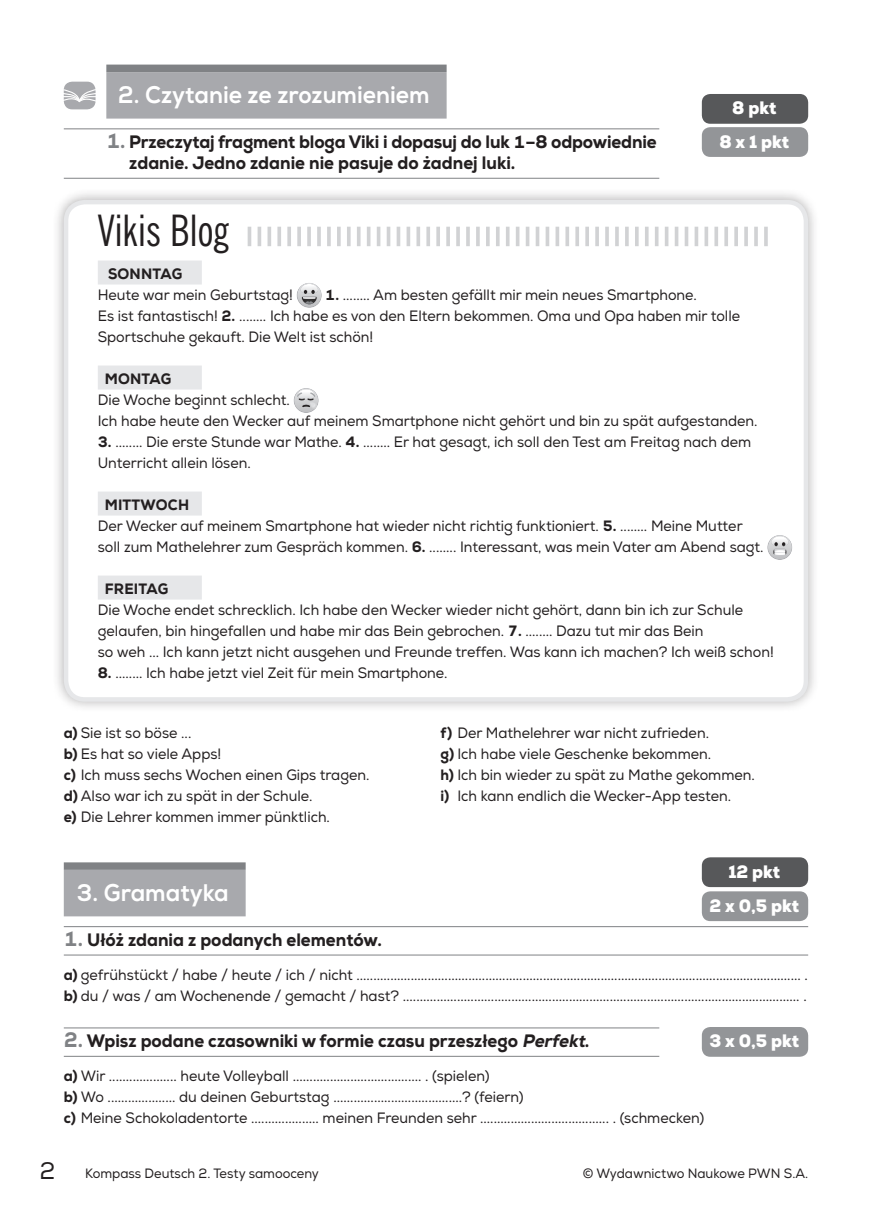
<style>
.page{position:relative;width:872px;height:1212px;background:#fff}
.page>*{position:absolute;margin:0;border:0;box-sizing:border-box;transform-origin:0 0}
.t1{font:39px "News Goth Cn PL";color:#231f20;scale:.95 1}
.t2{font:800 24px "Nexa";color:#fff;scale:.95 1}
.t3{font:800 18px/21px "Nexa";letter-spacing:-.005em;color:#231f20;scale:.95 1}
.t4{font:900 18px/34px "Nexa";color:#fff;text-align:center;scale:.95 1}
.t5{font:15px/21px "Nexa";color:#231f20;scale:.95 1}
.t6{font:800 15px "Nexa";letter-spacing:.015em;color:#231f20;scale:.95 1}
.t7{font:13.5px "Nexa";color:#231f20;scale:.95 1}
.s1{font-size:21px;color:#808285}
.s2{font-weight:800}
.s3{font-style:italic}
.s4{font-size:24px}
</style>
<div class="page">
<div style="left:52px;top:188px;width:767px;height:525px;background:#231f20;opacity:.35"></div>
<div style="left:66px;top:202px;width:740px;height:497px;background:#fff;border-radius:19px"></div>
<div style="left:64px;top:200px;width:744px;height:502px;border:4px solid #e6e7e9;border-radius:19px"></div>
<div style="left:64px;top:82px;width:32px;height:27px;background:#a8a9ad;border-radius:9px"></div>
<svg style="left:63px;top:89px;width:33px;height:14px"></svg>
<div style="left:106px;top:65px;width:340px;height:7px;background:#808285"></div>
<div style="left:106px;top:72px;width:340px;height:47px;background:#a8a9ad"></div>
<hr style="left:64px;top:128px;width:595px;height:1px;background:#808285">
<hr style="left:64px;top:178px;width:595px;height:1px;background:#808285">
<div style="left:98px;top:260px;width:104px;height:24px;background:#e6e7e9"></div>
<div style="left:98px;top:365px;width:104px;height:24px;background:#e6e7e9"></div>
<div style="left:98px;top:491px;width:104px;height:24px;background:#e6e7e9"></div>
<div style="left:98px;top:575px;width:104px;height:24px;background:#e6e7e9"></div>
<svg style="left:297px;top:283px;width:25px;height:25px"></svg>
<svg style="left:297px;top:283px;width:24px;height:24px"></svg>
<svg style="left:294px;top:388px;width:24px;height:24px"></svg>
<svg style="left:767px;top:535px;width:25px;height:25px"></svg>
<svg style="left:768px;top:535px;width:24px;height:24px"></svg>
<div style="left:64px;top:862px;width:182px;height:8px;background:#808285"></div>
<div style="left:64px;top:870px;width:182px;height:46px;background:#a8a9ad"></div>
<hr style="left:64px;top:926px;width:744px;height:1px;background:#808285">
<hr style="left:64px;top:955px;width:744px;height:1px;background:#808285">
<hr style="left:64px;top:1027px;width:595px;height:1px;background:#808285">
<hr style="left:64px;top:1056px;width:595px;height:1px;background:#808285">
<div style="left:702px;top:857px;width:106px;height:30px;background:#57585a;border-radius:9px"></div>
<div style="left:702px;top:891px;width:106px;height:30px;background:#939598;border-radius:9px"></div>
<div style="left:702px;top:1027px;width:106px;height:30px;background:#939598;border-radius:9px"></div>
<div style="left:702px;top:94px;width:106px;height:30px;background:#57585a;border-radius:9px"></div>
<div style="left:702px;top:127px;width:106px;height:30px;background:#939598;border-radius:9px"></div>
<hr style="left:248px;top:227px;width:3px;height:19px;background:#d1d2d4">
<svg style="left:257px;top:227px;width:4px;height:19px"></svg>
<svg style="left:267px;top:227px;width:4px;height:19px"></svg>
<svg style="left:277px;top:227px;width:4px;height:19px"></svg>
<svg style="left:287px;top:227px;width:4px;height:19px"></svg>
<svg style="left:297px;top:227px;width:4px;height:19px"></svg>
<hr style="left:307px;top:227px;width:4px;height:19px;background:#d1d2d4">
<hr style="left:317px;top:227px;width:4px;height:19px;background:#d1d2d4">
<hr style="left:327px;top:227px;width:4px;height:19px;background:#d1d2d4">
<svg style="left:337px;top:227px;width:4px;height:19px"></svg>
<hr style="left:347px;top:227px;width:3px;height:19px;background:#d1d2d4">
<hr style="left:357px;top:227px;width:3px;height:19px;background:#d1d2d4">
<hr style="left:367px;top:227px;width:3px;height:19px;background:#d1d2d4">
<hr style="left:377px;top:227px;width:3px;height:19px;background:#d1d2d4">
<hr style="left:387px;top:227px;width:3px;height:19px;background:#d1d2d4">
<svg style="left:396px;top:227px;width:4px;height:19px"></svg>
<svg style="left:406px;top:227px;width:4px;height:19px"></svg>
<svg style="left:416px;top:227px;width:4px;height:19px"></svg>
<svg style="left:426px;top:227px;width:4px;height:19px"></svg>
<svg style="left:436px;top:227px;width:4px;height:19px"></svg>
<hr style="left:446px;top:227px;width:4px;height:19px;background:#d1d2d4">
<hr style="left:456px;top:227px;width:4px;height:19px;background:#d1d2d4">
<hr style="left:466px;top:227px;width:4px;height:19px;background:#d1d2d4">
<hr style="left:476px;top:227px;width:4px;height:19px;background:#d1d2d4">
<hr style="left:486px;top:227px;width:3px;height:19px;background:#d1d2d4">
<hr style="left:496px;top:227px;width:3px;height:19px;background:#d1d2d4">
<hr style="left:506px;top:227px;width:3px;height:19px;background:#d1d2d4">
<hr style="left:516px;top:227px;width:3px;height:19px;background:#d1d2d4">
<hr style="left:526px;top:227px;width:3px;height:19px;background:#d1d2d4">
<svg style="left:535px;top:227px;width:4px;height:19px"></svg>
<svg style="left:545px;top:227px;width:4px;height:19px"></svg>
<svg style="left:555px;top:227px;width:4px;height:19px"></svg>
<svg style="left:565px;top:227px;width:4px;height:19px"></svg>
<svg style="left:575px;top:227px;width:4px;height:19px"></svg>
<svg style="left:585px;top:227px;width:4px;height:19px"></svg>
<hr style="left:595px;top:227px;width:4px;height:19px;background:#d1d2d4">
<hr style="left:605px;top:227px;width:4px;height:19px;background:#d1d2d4">
<hr style="left:615px;top:227px;width:4px;height:19px;background:#d1d2d4">
<hr style="left:625px;top:227px;width:3px;height:19px;background:#d1d2d4">
<hr style="left:635px;top:227px;width:3px;height:19px;background:#d1d2d4">
<hr style="left:645px;top:227px;width:3px;height:19px;background:#d1d2d4">
<hr style="left:655px;top:227px;width:3px;height:19px;background:#d1d2d4">
<hr style="left:665px;top:227px;width:3px;height:19px;background:#d1d2d4">
<svg style="left:674px;top:227px;width:4px;height:19px"></svg>
<svg style="left:684px;top:227px;width:4px;height:19px"></svg>
<svg style="left:694px;top:227px;width:4px;height:19px"></svg>
<svg style="left:704px;top:227px;width:4px;height:19px"></svg>
<svg style="left:714px;top:227px;width:4px;height:19px"></svg>
<svg style="left:724px;top:227px;width:4px;height:19px"></svg>
<svg style="left:734px;top:227px;width:4px;height:19px"></svg>
<hr style="left:744px;top:227px;width:4px;height:19px;background:#d1d2d4">
<hr style="left:754px;top:227px;width:4px;height:19px;background:#d1d2d4">
<hr style="left:764px;top:227px;width:3px;height:19px;background:#d1d2d4">
<h2 class="t2" style="left:118px;top:80px;width:330px">2. Czytanie ze zrozumieniem</h2>
<p class="t3" style="left:129px;top:132px;width:556px;text-indent:-23px"><span class="s1">1.</span> Przeczytaj fragment bloga Viki i dopasuj do luk 1–8 odpowiednie zdanie. Jedno zdanie nie pasuje do żadnej luki.</p>
<p class="t4" style="left:719px;top:92px;width:75px;line-height:33.2px">8 pkt<br>8 x 1 pkt</p>
<h1 class="t1" style="left:98px;top:204px;width:139px">Vikis Blog</h1>
<p class="t6" style="left:108px;top:265px;width:80px">Sonntag</p>
<p class="t5" style="left:98px;top:285px;width:207px">Heute war mein Geburtstag!</p>
<p class="t5" style="left:98px;top:285px;width:677px;text-indent:227px"><span class="s2">1.</span> ........ Am besten gefällt mir mein neues Smartphone.<br>Es ist fantastisch! <span class="s2">2.</span> ........ Ich habe es von den Eltern bekommen. Oma und Opa haben mir tolle<br>Sportschuhe gekauft. Die Welt ist schön!</p>
<p class="t6" style="left:105px;top:370px;width:72px">Montag</p>
<p class="t5" style="left:98px;top:390px;width:696px">Die Woche beginnt schlecht.<br>Ich habe heute den Wecker auf meinem Smartphone nicht gehört und bin zu spät aufgestanden.</p>
<p class="t5" style="left:98px;top:432px;width:689px"><span class="s2">3.</span> ........ Die erste Stunde war Mathe. <span class="s2">4.</span> ........ Er hat gesagt, ich soll den Test am Freitag nach dem<br>Unterricht allein lösen.</p>
<p class="t5" style="left:98px;top:495px;width:702px;text-indent:7px"><span class="s2">Mittwoch<br></span>Der Wecker auf meinem Smartphone hat wieder nicht richtig funktioniert. <span class="s2">5.</span> ........ Meine Mutter soll zum Mathelehrer zum Gespräch kommen. <span class="s2">6.</span> ........ Interessant, was mein Vater am Abend sagt.</p>
<p class="t6" style="left:105px;top:580px;width:68px">Freitag</p>
<p class="t5" style="left:98px;top:600px;width:713px">Die Woche endet schrecklich. Ich habe den Wecker wieder nicht gehört, dann bin ich zur Schule gelaufen, bin hingefallen und habe mir das Bein gebrochen. <span class="s2">7.</span> ........ Dazu tut mir das Bein<br>so weh ... Ich kann jetzt nicht ausgehen und Freunde treffen. Was kann ich machen? Ich weiß schon!</p>
<p class="t5" style="left:98px;top:663px;width:370px"><span class="s2">8.</span> ........ Ich habe jetzt viel Zeit für mein Smartphone.</p>
<p class="t5" style="left:64px;top:722px;width:323px"><span class="s2">a)</span> Sie ist so böse ...<br><span class="s2">b)</span> Es hat so viele Apps!<br><span class="s2">c)</span> Ich muss sechs Wochen einen Gips tragen. <span class="s2">d)</span> Also war ich zu spät in der Schule.<br><span class="s2">e)</span> Die Lehrer kommen immer pünktlich.</p>
<p class="t5" style="left:440px;top:722px;width:332px"><span class="s2">f)</span> Der Mathelehrer war nicht zufrieden.<br><span class="s2">g)</span> Ich habe viele Geschenke bekommen.<br><span class="s2">h)</span> Ich bin wieder zu spät zu Mathe gekommen. <span class="s2">i)</span> Ich kann endlich die Wecker-App testen.</p>
<p class="t4" style="left:709px;top:854px;width:96px">12 pkt<br>2 x 0,5 pkt</p>
<h2 class="t2" style="left:77px;top:878px;width:162px">3. Gramatyka</h2>
<p class="t3" style="left:64px;top:929px;width:336px"><span class="s1">1.</span> Ułóż zdania z podanych elementów.</p>
<p class="t5" style="left:64px;top:964px;width:784px"><span class="s2">a)</span> gefrühstückt / habe / heute / ich / nicht ................................................................................................................................... . <span class="s2">b)</span> du / was / am Wochenende / gemacht / hast? ..................................................................................................................... .</p>
<p class="t3" style="left:64px;top:1031px;width:555px"><span class="s1">2.</span> Wpisz podane czasowniki w formie czasu przeszłego <span class="s3">Perfekt</span>.</p>
<p class="t5" style="left:64px;top:1066px;width:675px"><span class="s2">a)</span> Wir .................... heute Volleyball ...................................... . (spielen)<br><span class="s2">b)</span> Wo .................... du deinen Geburtstag ......................................? (feiern)<br><span class="s2">c)</span> Meine Schokoladentorte .................... meinen Freunden sehr ...................................... . (schmecken)</p>
<p class="t4" style="left:709px;top:1024px;width:96px">3 x 0,5 pkt</p>
<p class="t7" style="left:40px;top:1165px;width:295px"><span class="s4">2</span> Kompass Deutsch 2. Testy samooceny</p>
<p class="t7" style="left:583px;top:1165px;width:239px">© Wydawnictwo Naukowe PWN S.A.</p>
</div>
